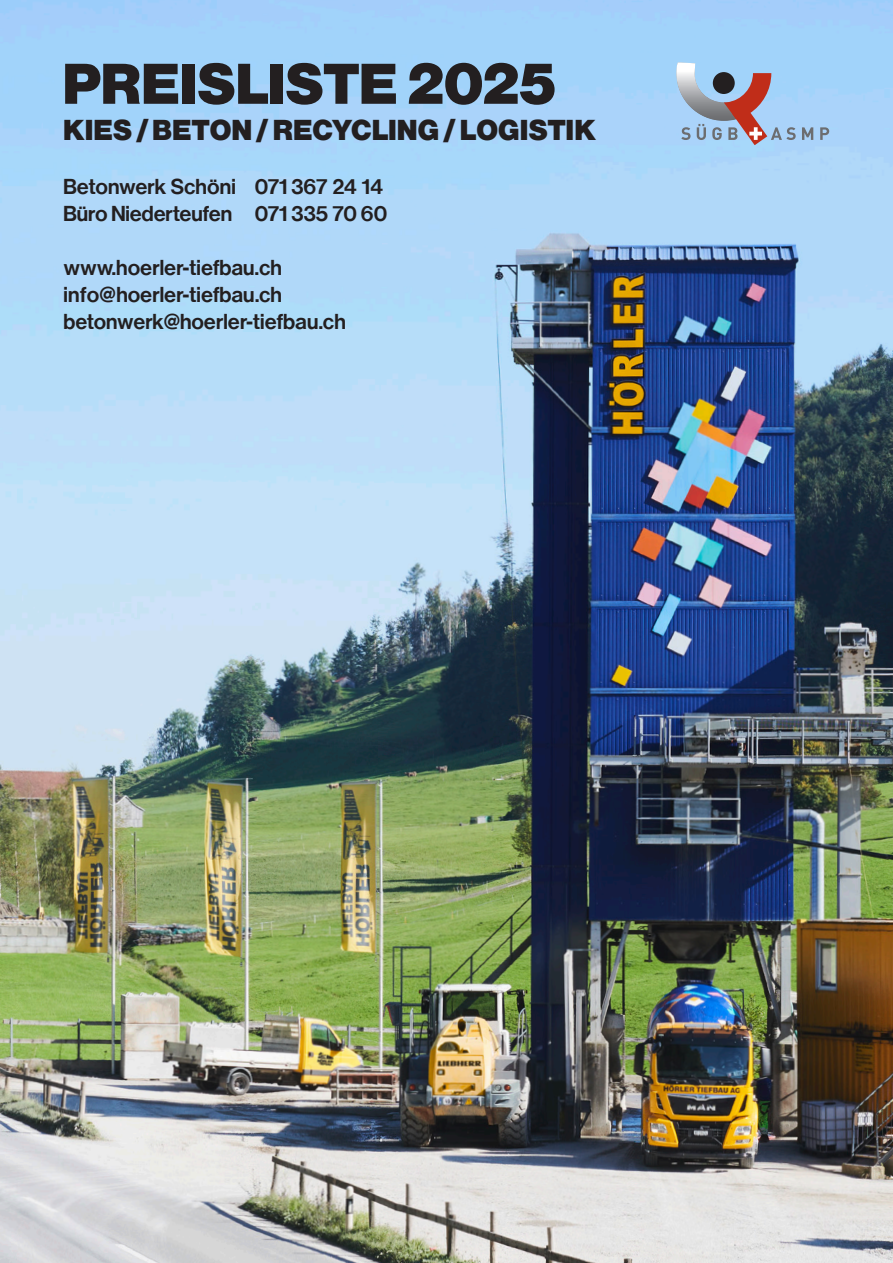
<style>
.page{position:relative;width:893px;height:1263px;background:#fff}
.page>*{position:absolute;margin:0;border:0;box-sizing:border-box;transform-origin:0 0}
.t1{font:60px "Nimbus San PCE Blac";letter-spacing:.02em;color:#231f20}
.t2{font:30px "Nimbus San PCE Blac";letter-spacing:.025em;color:#231f20}
.t3{font:700 22.5px/27px "Nimbus San PCE";letter-spacing:.025em;color:#231f20}
</style>
<div class="page">
<img style="left:0;top:0;width:893px;height:1263px">
<svg style="left:676px;top:62px;width:120px;height:83px;background:#a3abc1"></svg>
<svg style="left:802px;top:127px;width:11px;height:13px"></svg>
<svg style="left:820px;top:127px;width:9px;height:13px"></svg>
<h1 class="t1" style="left:64px;top:54px;width:493px">PREISLISTE 2025</h1>
<h2 class="t2" style="left:64px;top:115px;width:534px">KIES /BETON/ RECYCLING/ LOGISTIK</h2>
<p class="t3" style="left:64px;top:173px;width:325px">Betonwerk Schöni 071 367 24 14<br>Büro Niederteufen 071 335 70 60</p>
<p class="t3" style="left:64px;top:254px;width:283px">www.hoerler-tiefbau.ch info@hoerler-tiefbau.ch betonwerk@hoerler-tiefbau.ch</p>
</div>
